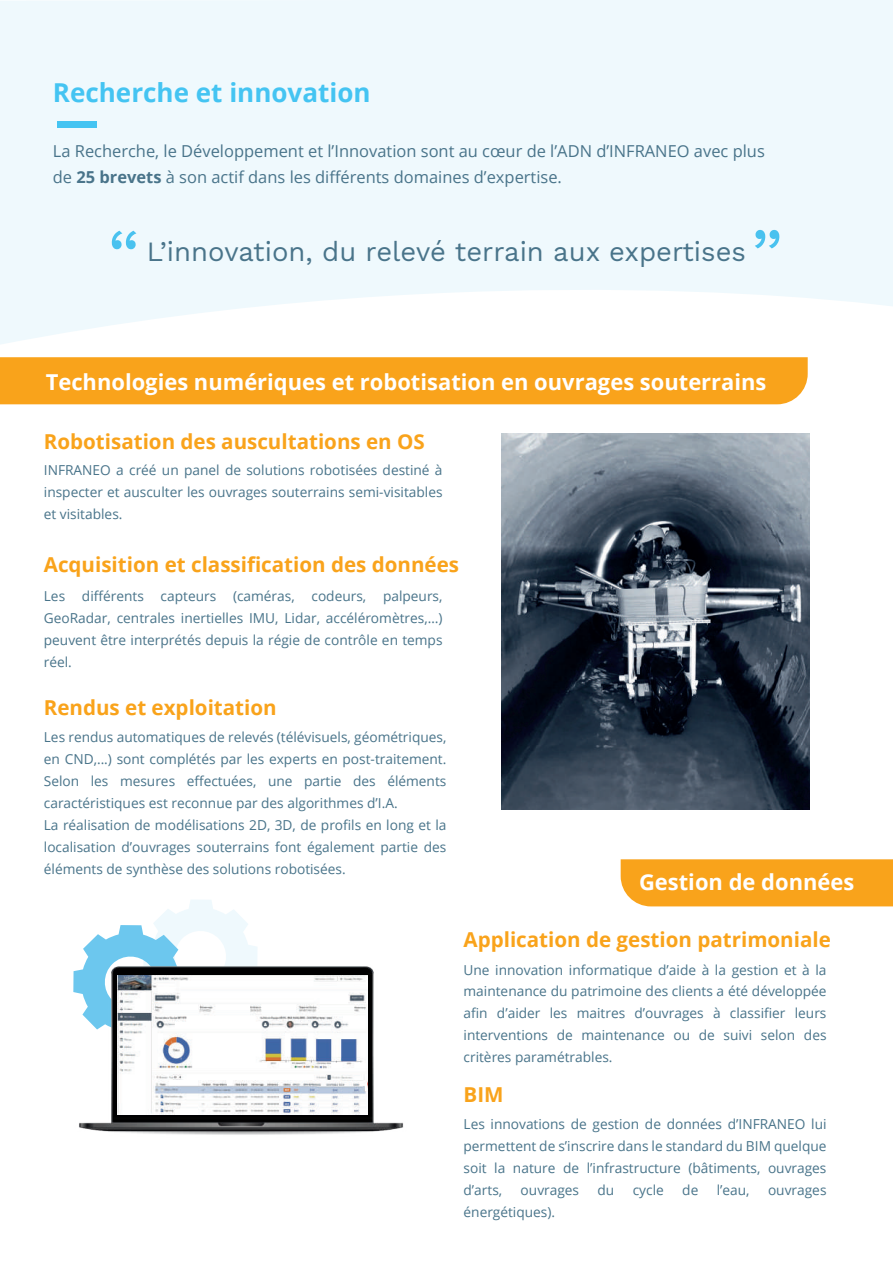
<style>
.page{position:relative;width:893px;height:1263px;background:#fff}
.page>*{position:absolute;margin:0;border:0;box-sizing:border-box;transform-origin:0 0}
.t1{font:27.45px "Work Sans";color:#49748a}
.t2{font:700 26.1px "Open Sans";color:#44c4f2}
.t3{font:700 21.9px "Open Sans";color:#fff}
.t4{font:700 20.55px "Open Sans";color:#f9a31b}
.t5{font:16.5px/26.1px "Open Sans";color:#49748a}
.t6{font:13.65px/21.9px "Open Sans";color:#49748a;text-align:justify}
.s1{font-weight:700}
</style>
<div class="page">
<svg style="left:0;top:0;width:893px;height:344px;fill:#eff9fd"></svg>
<div style="left:57px;top:121px;width:39px;height:6px;background:#44c4f2"></div>
<svg style="left:112px;top:231px;width:24px;height:18px"></svg>
<div style="left:0;top:357px;width:808px;height:47px;background:#f9a31b"></div>
<div style="left:621px;top:859px;width:272px;height:47px;background:#f9a31b"></div>
<img style="left:502px;top:434px;width:307px;height:376px">
<svg style="left:189px;top:900px;width:24px;height:7px"></svg>
<img style="left:73px;top:907px;width:331px;height:228px">
<img style="left:117px;top:976px;width:250px;height:138px">
<svg style="left:363px;top:1080px;width:4px;height:12px"></svg>
<svg style="left:755px;top:230px;width:24px;height:18px"></svg>
<h2 class="t2" style="left:53px;top:74px;width:319px">Recherche et innovation</h2>
<p class="t5" style="left:53px;top:138px;width:713px">La Recherche, le Développement et l’Innovation sont au cœur de l’ADN d’INFRANEO avec plus de <span class="s1">25 brevets</span> à son actif dans les différents domaines d’expertise.</p>
<h1 class="t1" style="left:147px;top:230px;width:600px">L’innovation, du relevé terrain aux expertises</h1>
<h3 class="t3" style="left:46px;top:366px;width:722px">Technologies numériques et robotisation en ouvrages souterrains</h3>
<h3 class="t4" style="left:44px;top:427px;width:382px">Robotisation des auscultations en OS</h3>
<p class="t6" style="left:44px;top:459px;width:400px">INFRANEO a créé un panel de solutions robotisées destiné à inspecter et ausculter les ouvrages souterrains semi-visitables et visitables.</p>
<h3 class="t4" style="left:44px;top:550px;width:417px">Acquisition et classification des données</h3>
<p class="t6" style="left:44px;top:584px;width:400px">Les différents capteurs (caméras, codeurs, palpeurs, GeoRadar, centrales inertielles IMU, Lidar, accéléromètres,…) peuvent être interprétés depuis la régie de contrôle en temps réel.</p>
<h3 class="t4" style="left:44px;top:693px;width:234px">Rendus et exploitation</h3>
<p class="t6" style="left:44px;top:726px;width:404px;text-align:left">Les rendus automatiques de relevés (télévisuels, géométriques, en CND,...) sont complétés par les experts en post-traitement.<br>Selon les mesures effectuées, une partie des éléments caractéristiques est reconnue par des algorithmes d’I.A.<br>La réalisation de modélisations 2D, 3D, de profils en long et la localisation d’ouvrages souterrains font également partie des éléments de synthèse des solutions robotisées.</p>
<h3 class="t3" style="left:639px;top:866px;width:217px">Gestion de données</h3>
<h3 class="t4" style="left:464px;top:925px;width:369px">Application de gestion patrimoniale</h3>
<p class="t6" style="left:464px;top:958px;width:364px">Une innovation informatique d’aide à la gestion et à la maintenance du patrimoine des clients a été développée afin d’aider les maitres d’ouvrages à classifier leurs interventions de maintenance ou de suivi selon des critères paramétrables.</p>
<h3 class="t4" style="left:464px;top:1080px;width:42px">BIM</h3>
<p class="t6" style="left:464px;top:1113px;width:364px">Les innovations de gestion de données d’INFRANEO lui permettent de s’inscrire dans le standard du BIM quelque soit la nature de l’infrastructure (bâtiments, ouvrages d’arts,</p>
<p class="t6" style="left:521px;top:1179px;width:60px">ouvrages</p>
<p class="t6" style="left:597px;top:1179px;width:18px">du</p>
<p class="t6" style="left:633px;top:1179px;width:33px">cycle</p>
<p class="t6" style="left:682px;top:1179px;width:18px">de</p>
<p class="t6" style="left:717px;top:1179px;width:34px">l’eau,</p>
<p class="t6" style="left:768px;top:1179px;width:60px">ouvrages</p>
<p class="t6" style="left:464px;top:1201px;width:93px">énergétiques).</p>
</div>
